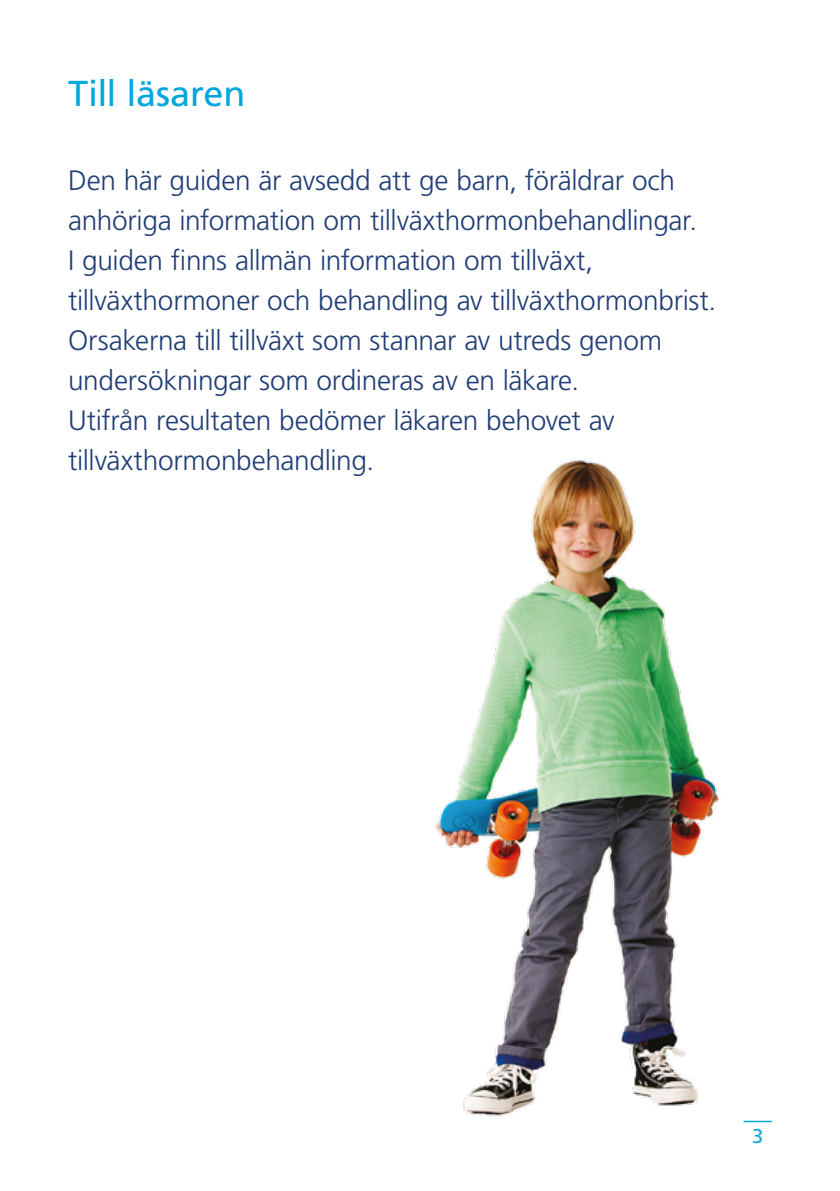
<style>
.page{position:relative;width:840px;height:1191px;background:#fff}
.page>*{position:absolute;margin:0;border:0;box-sizing:border-box;transform-origin:0 0}
.t1{font:36px "Frutiger LT Std";letter-spacing:-.01em;color:#00a6de}
.t2{font:300 28px/40px "Frutiger LT Std";letter-spacing:-.01em;color:#203d76}
.t3{font:20px "Frutiger LT Std";color:#00a6de}
</style>
<div class="page">
<hr style="left:743px;top:1120px;width:28px;height:2px;background:#00a6de">
<img style="left:435px;top:459px;width:284px;height:658px">
<p class="t1" style="left:68px;top:73px;width:179px">Till läsaren</p>
<p class="t2" style="left:68px;top:160px;width:649px">Den här guiden är avsedd att ge barn, föräldrar och anhöriga information om tillväxthormonbehandlingar.<br>I guiden finns allmän information om tillväxt, tillväxthormoner och behandling av tillväxthormonbrist.<br>Orsakerna till tillväxt som stannar av utreds genom undersökningar som ordineras av en läkare.<br>Utifrån resultaten bedömer läkaren behovet av tillväxthormonbehandling.</p>
<p class="t3" style="left:751px;top:1124px;width:13px">3</p>
</div>
